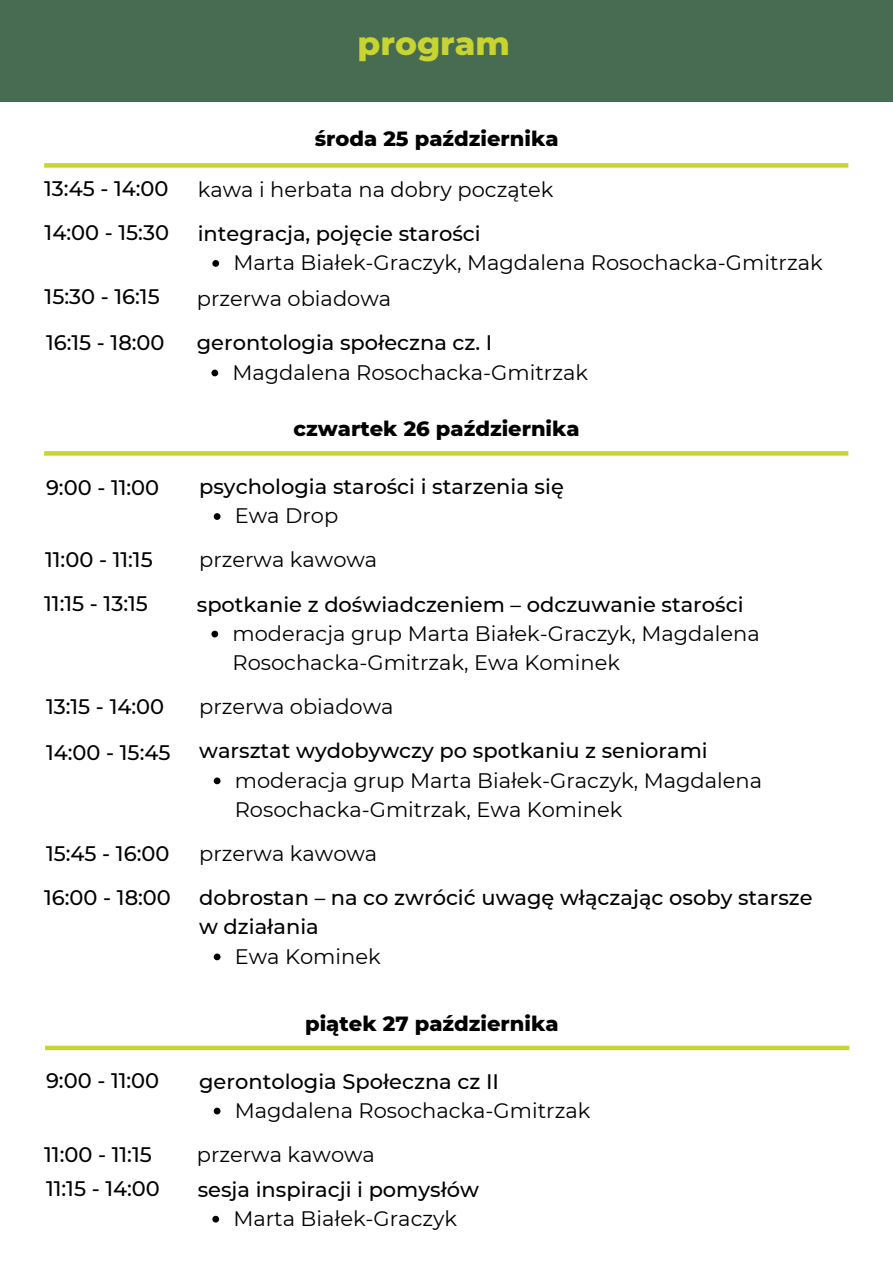
<style>
.page{position:relative;width:893px;height:1264px;background:#fff}
.page>*{position:absolute;margin:0;border:0;box-sizing:border-box;transform-origin:0 0}
.t1{font:800 33px "Montserrat";color:#c8d431}
.t2{font:500 21px/29.2px "Montserrat";color:#000}
.t3{font:21px/29.2px "Montserrat";color:#000}
.t4{font:800 21px "Montserrat";color:#000}
</style>
<div class="page">
<div style="left:0;top:0;width:892px;height:101px;background:#486c51"></div>
<div style="left:44px;top:163px;width:804px;height:5px;background:#c8d431"></div>
<svg style="left:44px;top:451px;width:804px;height:4px;background:#c9d538"></svg>
<div style="left:45px;top:1045px;width:804px;height:5px;background:#c8d431"></div>
<svg style="left:212px;top:260px;width:7px;height:7px"></svg>
<svg style="left:211px;top:369px;width:7px;height:7px"></svg>
<svg style="left:214px;top:513px;width:6px;height:7px"></svg>
<svg style="left:211px;top:630px;width:7px;height:7px"></svg>
<svg style="left:214px;top:777px;width:6px;height:7px"></svg>
<svg style="left:214px;top:1107px;width:6px;height:7px"></svg>
<svg style="left:212px;top:1215px;width:7px;height:7px"></svg>
<svg style="left:214px;top:953px;width:6px;height:7px"></svg>
<p class="t1" style="left:357px;top:23px;width:154px">program</p>
<p class="t4" style="left:314px;top:126px;width:245px">środa 25 października</p>
<p class="t2" style="left:44px;top:174px;width:126px">13:45 - 14:00</p>
<p class="t3" style="left:198px;top:175px;width:357px">kawa i herbata na dobry początek</p>
<p class="t2" style="left:45px;top:218px;width:126px">14:00 - 15:30</p>
<p class="t2" style="left:198px;top:219px;width:284px">integracja, pojęcie starości</p>
<p class="t3" style="left:233px;top:248px;width:590px">Marta Białek-Graczyk, Magdalena Rosochacka-Gmitrzak</p>
<p class="t2" style="left:45px;top:281px;width:117px">15:30 - 16:15</p>
<p class="t2" style="left:46px;top:328px;width:120px">16:15 - 18:00</p>
<p class="t3" style="left:197px;top:284px;width:196px">przerwa obiadowa</p>
<p class="t2" style="left:197px;top:328px;width:297px">gerontologia społeczna cz. I</p>
<p class="t3" style="left:232px;top:357px;width:357px">Magdalena Rosochacka-Gmitrzak</p>
<p class="t4" style="left:293px;top:416px;width:288px">czwartek 26 października</p>
<p class="t2" style="left:46px;top:472px;width:115px">9:00 - 11:00</p>
<p class="t2" style="left:199px;top:472px;width:366px">psychologia starości i starzenia się</p>
<p class="t3" style="left:235px;top:501px;width:105px">Ewa Drop</p>
<p class="t2" style="left:45px;top:545px;width:109px">11:00 - 11:15</p>
<p class="t2" style="left:44px;top:589px;width:105px">11:15 - 13:15</p>
<p class="t3" style="left:199px;top:545px;width:180px">przerwa kawowa</p>
<p class="t2" style="left:197px;top:589px;width:548px">spotkanie z doświadczeniem – odczuwanie starości</p>
<p class="t3" style="left:232px;top:618px;width:528px">moderacja grup Marta Białek-Graczyk, Magdalena<br>Rosochacka-Gmitrzak, Ewa Kominek</p>
<p class="t2" style="left:46px;top:691px;width:120px">13:15 - 14:00</p>
<p class="t3" style="left:199px;top:692px;width:196px">przerwa obiadowa</p>
<p class="t2" style="left:46px;top:737px;width:126px">14:00 - 15:45</p>
<p class="t2" style="left:199px;top:736px;width:510px">warsztat wydobywczy po spotkaniu z seniorami</p>
<p class="t3" style="left:235px;top:765px;width:528px">moderacja grup Marta Białek-Graczyk, Magdalena<br>Rosochacka-Gmitrzak, Ewa Kominek</p>
<p class="t2" style="left:46px;top:838px;width:125px">15:45 - 16:00</p>
<p class="t3" style="left:199px;top:838px;width:180px">przerwa kawowa</p>
<p class="t2" style="left:44px;top:882px;width:128px">16:00 - 18:00</p>
<p class="t2" style="left:199px;top:883px;width:615px">dobrostan – na co zwrócić uwagę włączając osoby starsze w działania</p>
<p class="t3" style="left:235px;top:941px;width:147px">Ewa Kominek</p>
<p class="t4" style="left:305px;top:1010px;width:255px">piątek 27 października</p>
<p class="t2" style="left:46px;top:1066px;width:115px">9:00 - 11:00</p>
<p class="t2" style="left:199px;top:1066px;width:301px">gerontologia Społeczna cz II</p>
<p class="t3" style="left:235px;top:1095px;width:357px">Magdalena Rosochacka-Gmitrzak</p>
<p class="t2" style="left:44px;top:1139px;width:109px">11:00 - 11:15</p>
<p class="t2" style="left:46px;top:1174px;width:115px">11:15 - 14:00</p>
<p class="t3" style="left:197px;top:1139px;width:180px">przerwa kawowa</p>
<p class="t2" style="left:198px;top:1174px;width:283px">sesja inspiracji i pomysłów</p>
<p class="t3" style="left:233px;top:1203px;width:225px">Marta Białek-Graczyk</p>
</div>
